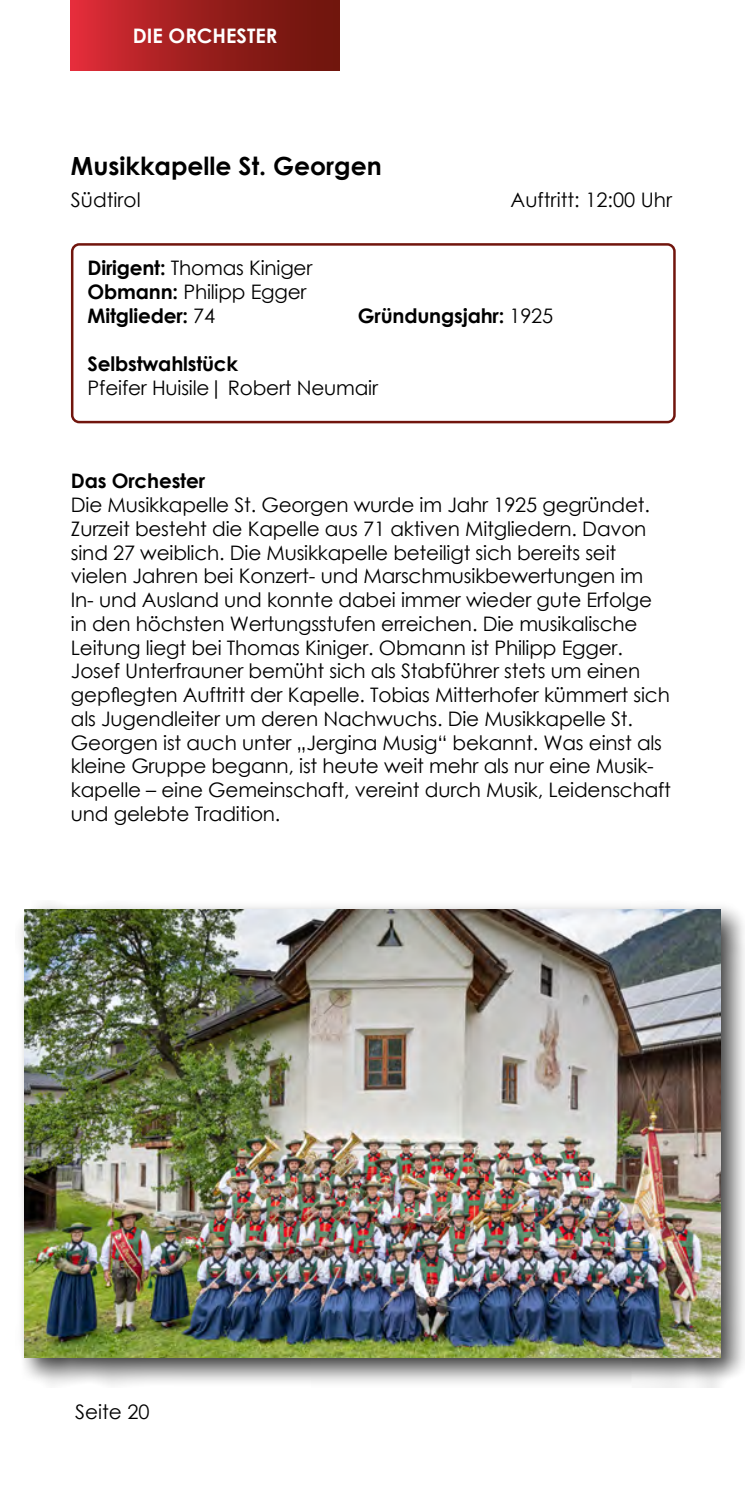
<style>
.page{position:relative;width:745px;height:1489px;background:#fff}
.page>*{position:absolute;margin:0;border:0;box-sizing:border-box;transform-origin:0 0}
.t1{font:700 25px "Century Gothic";color:#000}
.t2{font:20px/23.8px "Century Gothic";letter-spacing:-.01em;color:#000}
.t3{font:700 20px/24px "Century Gothic";letter-spacing:-.01em;color:#000}
.t4{font:700 20px "Century Gothic";color:#fff}
.s1{font-weight:400}
</style>
<div class="page">
<div style="left:71px;top:243px;width:604px;height:180px;border:2px solid #71150d;border-radius:7px"></div>
<div style="left:16px;top:900px;width:728px;height:487px;background:#000;opacity:.75"></div>
<img style="left:25px;top:909px;width:694px;height:448px">
<div style="left:71px;top:0;width:268px;height:71px;background:linear-gradient(to right,#da2b36,#631308)"></div>
<p class="t4" style="left:133px;top:20px;width:146px">DIE ORCHESTER</p>
<p class="t1" style="left:71px;top:147px;width:312px">Musikkapelle St. Georgen</p>
<p class="t2" style="left:71px;top:187px;width:71px">Südtirol</p>
<p class="t2" style="left:510px;top:187px;width:163px">Auftritt: 12:00 Uhr</p>
<p class="t3" style="left:88px;top:255px;width:226px">Dirigent: <span class="s1">Thomas Kiniger<br></span>Obmann: <span class="s1">Philipp Egger<br></span>Mitglieder: <span class="s1">74</span></p>
<p class="t3" style="left:358px;top:303px;width:197px">Gründungsjahr: <span class="s1">1925</span></p>
<p class="t3" style="left:88px;top:351px;width:152px">Selbstwahlstück</p>
<p class="t2" style="left:88px;top:375px;width:292px">Pfeifer Huisile| Robert Neumair</p>
<p class="t3" style="left:71px;top:468px;width:135px">Das Orchester</p>
<p class="t2" style="left:71px;top:492px;width:601px">Die Musikkapelle St. Georgen wurde im Jahr 1925 gegründet.<br>Zurzeit besteht die Kapelle aus 71 aktiven Mitgliedern. Davon sind 27 weiblich. Die Musikkapelle beteiligt sich bereits seit vielen Jahren bei Konzert- und Marschmusikbewertungen im In- und Ausland und konnte dabei immer wieder gute Erfolge in den höchsten Wertungsstufen erreichen. Die musikalische Leitung liegt bei Thomas Kiniger. Obmann ist Philipp Egger.<br>Josef Unterfrauner bemüht sich als Stabführer stets um einen gepflegten Auftritt der Kapelle. Tobias Mitterhofer kümmert sich als Jugendleiter um deren Nachwuchs. Die Musikkapelle St.<br>Georgen ist auch unter „Jergina Musig“ bekannt. Was einst als kleine Gruppe begann, ist heute weit mehr als nur eine Musik&shy;kapelle – eine Gemeinschaft, vereint durch Musik, Leidenschaft und gelebte Tradition.</p>
<p class="t2" style="left:75px;top:1399px;width:76px">Seite 20</p>
</div>
